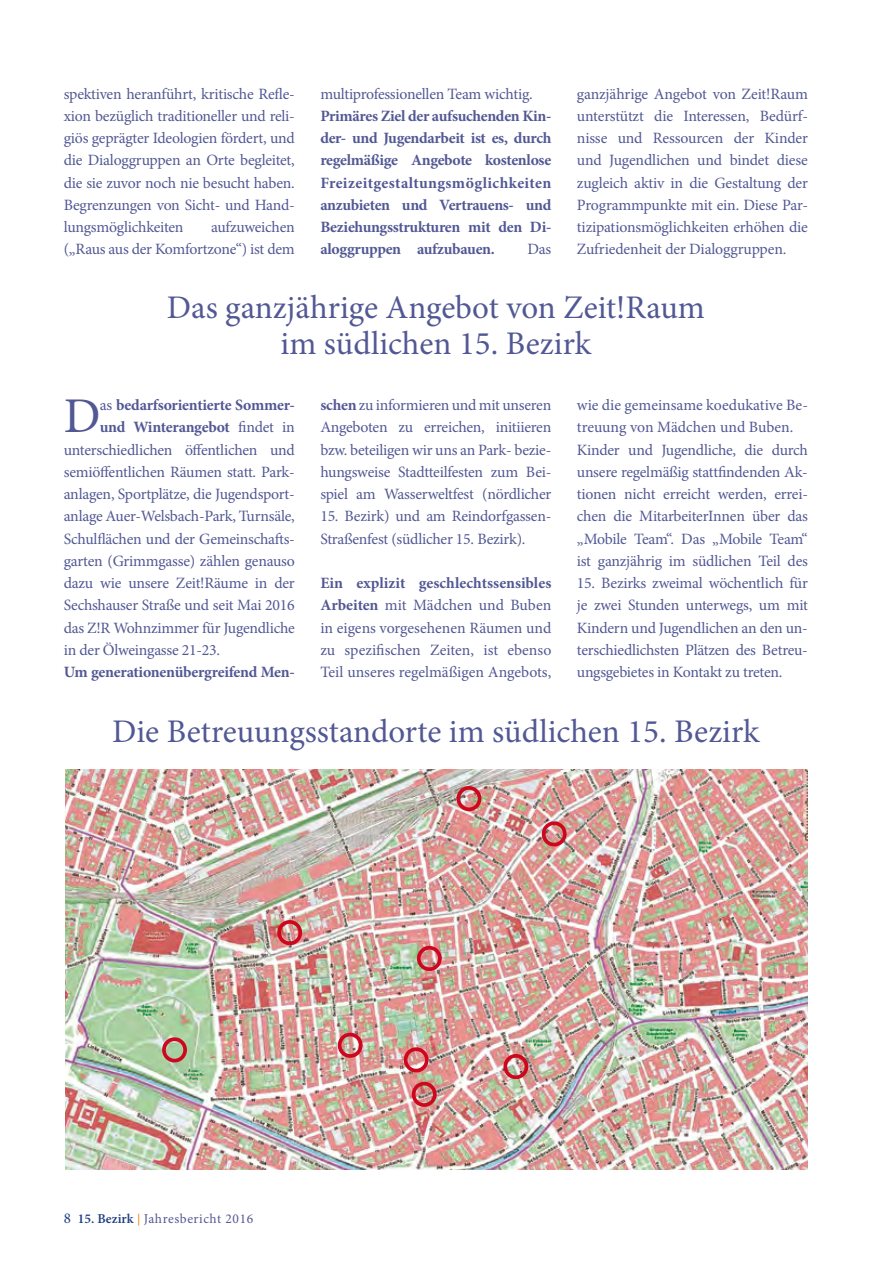
<style>
.page{position:relative;width:893px;height:1263px;background:#fff}
.page>*{position:absolute;margin:0;border:0;box-sizing:border-box;transform-origin:0 0}
.t1{font:49.95px "Minion Pro";color:#525894}
.t2{font:33px/36px "Minion Pro";color:#525894;text-align:center}
.t3{font:15.75px/22.2px "Minion Pro";letter-spacing:-.015em;color:#525894;text-align:justify}
.t4{font:700 15.75px/22.2px "Minion Pro";letter-spacing:-.02em;color:#525894;text-align:justify}
.t5{font:13.5px "Minion Pro";letter-spacing:.04em;color:#525894}
.s1{font-weight:400}
.s2{font-weight:700}
.s3{font-size:15px;color:#1d3c82}
.s4{font-weight:600;color:#1d3c82}
.s5{font-family:"Helvetica Neue";font-size:12px;color:#ee7f00}
</style>
<div class="page">
<img style="left:65px;top:769px;width:743px;height:400px">
<div style="left:162px;top:1037px;width:25px;height:25px;border:4px solid #cd071e;border-radius:50%"></div>
<div style="left:417px;top:946px;width:25px;height:25px;border:4px solid #cd071e;border-radius:50%"></div>
<div style="left:542px;top:821px;width:25px;height:25px;border:4px solid #cd071e;border-radius:50%"></div>
<div style="left:277px;top:920px;width:25px;height:25px;border:4px solid #cd071e;border-radius:50%"></div>
<div style="left:457px;top:786px;width:24px;height:25px;border:4px solid #cd071e;border-radius:50%"></div>
<div style="left:338px;top:1033px;width:25px;height:25px;border:4px solid #cd071e;border-radius:50%"></div>
<div style="left:412px;top:1082px;width:25px;height:25px;border:4px solid #cd071e;border-radius:50%"></div>
<div style="left:404px;top:1047px;width:25px;height:25px;border:4px solid #cd071e;border-radius:50%"></div>
<div style="left:503px;top:1054px;width:25px;height:25px;border:4px solid #cd071e;border-radius:50%"></div>
<p class="t3" style="left:64px;top:82px;width:233px">spektiven heranführt, kritische Refle&shy;xion bezüglich traditioneller und reli&shy;giös geprägter Ideologien fördert, und die Dialoggruppen an Orte begleitet, die sie zuvor noch nie besucht haben.<br>Begrenzungen von Sicht- und Hand&shy;lungsmöglichkeiten</p>
<p class="t3" style="left:320px;top:82px;width:214px">multiprofessionellen Team wichtig.</p>
<p class="t4" style="left:320px;top:104px;width:233px">Primäres Ziel der aufsuchenden Kin&shy;der- und Jugendarbeit ist es, durch regelmäßige Angebote kostenlose Freizeitgestaltungsmöglichkeiten anzubieten und Vertrauens- und Beziehungsstrukturen mit den Di&shy;aloggruppen aufzubauen.</p>
<p class="t3" style="left:577px;top:83px;width:233px">ganzjährige Angebot von Zeit!Raum unterstützt die Interessen, Bedürf&shy;nisse und Ressourcen der Kinder und Jugendlichen und bindet diese zugleich aktiv in die Gestaltung der Programmpunkte mit ein. Diese Par&shy;tizipationsmöglichkeiten erhöhen die Zufriedenheit der Dialoggruppen.</p>
<h2 class="t2" style="left:167px;top:289px;width:539px">Das ganzjährige Angebot von Zeit!Raum im südlichen 15. Bezirk</h2>
<p class="t3" style="left:64px;top:216px;width:233px;text-align:right">aufzuweichen<br>(„Raus aus der Komfortzone“) ist dem</p>
<p class="t3" style="left:527px;top:238px;width:26px">Das</p>
<h1 class="t1" style="left:64px;top:383px;width:38px">D</h1>
<p class="t4" style="left:100px;top:394px;width:197px"><span class="s1">as</span> bedarfsorientierte Sommer-</p>
<p class="t4" style="left:100px;top:416px;width:197px">und Winterangebot <span class="s1">findet in</span></p>
<p class="t3" style="left:64px;top:438px;width:233px">unterschiedlichen öffentlichen und</p>
<p class="t3" style="left:64px;top:461px;width:233px">semiöffentlichen Räumen statt. Park-</p>
<p class="t3" style="left:64px;top:483px;width:233px">anlagen, Sportplätze, die Jugendsport-</p>
<p class="t3" style="left:64px;top:505px;width:233px">anlage Auer-Welsbach-Park, Turnsäle,</p>
<p class="t3" style="left:64px;top:527px;width:233px">Schulflächen und der Gemeinschafts-</p>
<p class="t3" style="left:64px;top:550px;width:233px">garten (Grimmgasse) zählen genauso</p>
<p class="t3" style="left:64px;top:572px;width:233px">dazu wie unsere Zeit!Räume in der</p>
<p class="t3" style="left:64px;top:594px;width:233px">Sechshauser Straße und seit Mai 2016</p>
<p class="t3" style="left:64px;top:617px;width:233px">das Z!R Wohnzimmer für Jugendliche</p>
<p class="t3" style="left:64px;top:639px;width:158px">in der Ölweingasse 21-23.</p>
<p class="t4" style="left:64px;top:661px;width:233px">Um generationenübergreifend Men-</p>
<p class="t3" style="left:320px;top:394px;width:233px"><span class="s2">schen</span> zu informieren und mit unseren Angeboten zu erreichen, initiieren bzw. beteiligen wir uns an Park- bezie&shy;hungsweise Stadtteilfesten zum Bei&shy;spiel am Wasserweltfest (nördlicher</p>
<p class="t3" style="left:320px;top:505px;width:233px">15. Bezirk) und am Reindorfgassen-<br>Straßenfest (südlicher 15. Bezirk).</p>
<p class="t3" style="left:320px;top:572px;width:233px"><span class="s2">Ein explizit geschlechtssensibles Arbeiten</span> mit Mädchen und Buben in eigens vorgesehenen Räumen und zu spezifischen Zeiten, ist ebenso Teil unseres regelmäßigen Angebots,</p>
<p class="t3" style="left:577px;top:394px;width:233px;text-align:left">wie die gemeinsame koedukative Be&shy;treuung von Mädchen und Buben.<br>Kinder und Jugendliche, die durch unsere regelmäßig stattfindenden Ak&shy;tionen nicht erreicht werden, errei&shy;chen die MitarbeiterInnen über das „Mobile Team“. Das „Mobile Team“ ist ganzjährig im südlichen Teil des</p>
<p class="t3" style="left:577px;top:572px;width:233px">15. Bezirks zweimal wöchentlich für je zwei Stunden unterwegs, um mit Kindern und Jugendlichen an den un&shy;terschiedlichsten Plätzen des Betreu&shy;ungsgebietes in Kontakt zu treten.</p>
<h2 class="t2" style="left:112px;top:714px;width:649px">Die Betreuungsstandorte im südlichen 15. Bezirk</h2>
<p class="t5" style="left:64px;top:1210px;width:191px"><span class="s3">8</span> <span class="s4">15. Bezirk</span> <span class="s5">|</span> Jahresbericht 2016</p>
</div>
